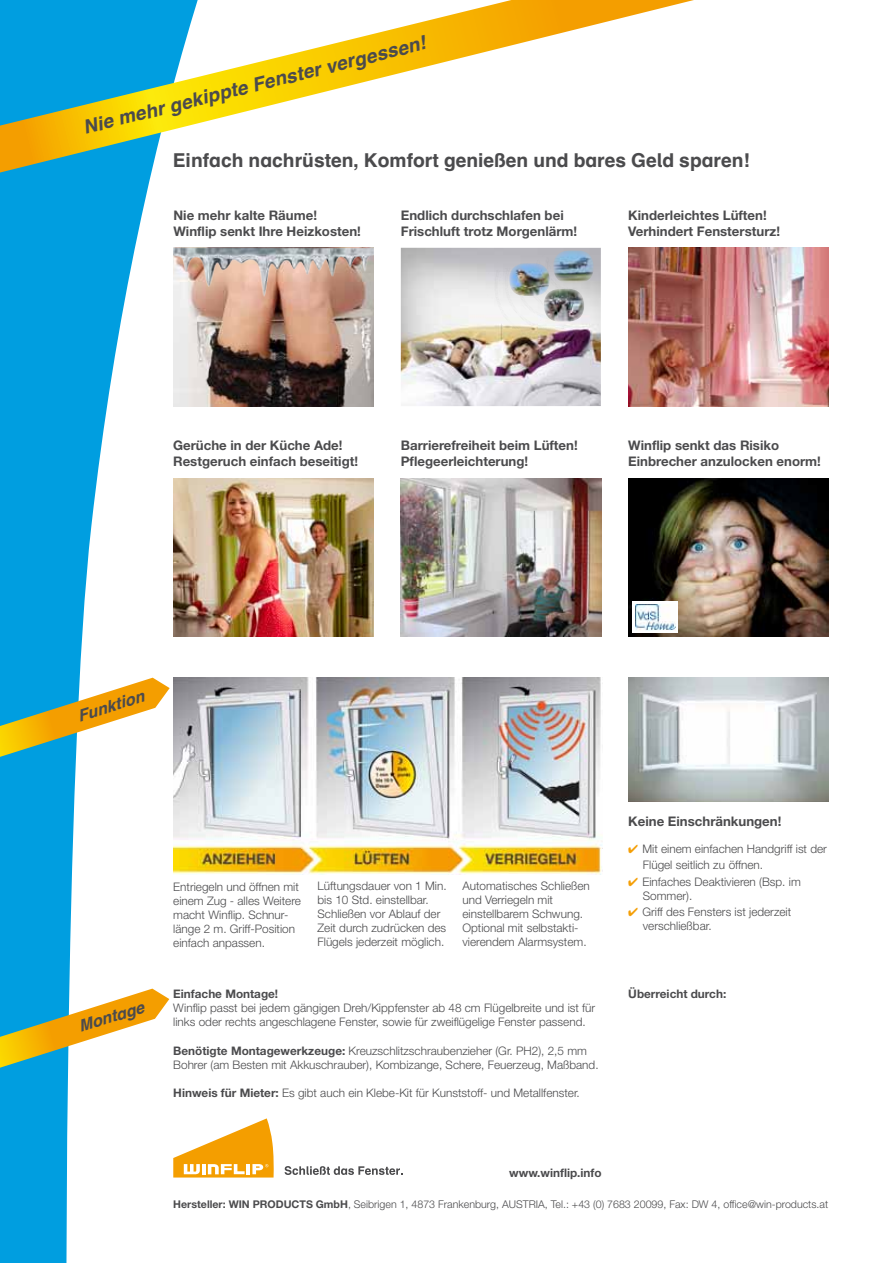
<style>
.page{position:relative;width:893px;height:1263px;background:#fff}
.page>*{position:absolute;margin:0;border:0;box-sizing:border-box;transform-origin:0 0}
.t1{font:700 19.05px "Schulbuch Nord";color:#4b4b4d}
.t2{font:italic 700 19.05px "Schulbuch Nord";color:#4b4b4d}
.t3{font:italic 700 16.2px "Schulbuch Nord";color:#4b4b4d}
.t4{font:700 13.2px/15.9px "Helvetica Neue";color:#4b4b4d}
.t5{font:300 11.7px/14.1px "Helvetica Neue";color:#4b4b4d}
.t6{font:700 11.7px "Helvetica Neue";color:#4b4b4d}
.t7{font:300 10.65px "Helvetica Neue";color:#4b4b4d}
.s1{font-weight:700}
.s2{color:#f49f07}
</style>
<div class="page">
<svg style="left:44px;top:173px;width:161px;height:1090px"></svg>
<img style="left:173px;top:677px;width:430px;height:197px">
<img style="left:628px;top:677px;width:200px;height:125px">
<img style="left:628px;top:248px;width:200px;height:158px">
<img style="left:173px;top:478px;width:201px;height:158px">
<img style="left:401px;top:248px;width:200px;height:158px">
<img style="left:468px;top:247px;width:133px;height:120px">
<img style="left:544px;top:289px;width:40px;height:33px">
<img style="left:509px;top:263px;width:41px;height:33px">
<img style="left:553px;top:250px;width:41px;height:33px">
<img style="left:173px;top:301px;width:201px;height:105px">
<img style="left:173px;top:248px;width:201px;height:53px">
<img style="left:401px;top:478px;width:200px;height:158px">
<img style="left:628px;top:478px;width:200px;height:158px">
<div style="left:632px;top:601px;width:46px;height:32px;background:#fff"></div>
<img style="left:636px;top:604px;width:40px;height:27px">
<div style="left:0;top:0;width:44px;height:1263px;background:#009ee0"></div>
<svg style="left:173px;top:1118px;width:101px;height:59px"></svg>
<svg style="left:285px;top:1166px;width:118px;height:9px"></svg>
<svg style="left:0;top:0;width:694px;height:173px"></svg>
<svg style="left:0;top:988px;width:169px;height:80px"></svg>
<svg style="left:0;top:678px;width:170px;height:79px"></svg>
<h1 class="t2" style="left:81px;top:116px;width:354px;rotate:-14deg">Nie mehr gekippte Fenster vergessen!</h1>
<h1 class="t1" style="left:173px;top:148px;width:579px">Einfach nachrüsten, Komfort genießen und bares Geld sparen!</h1>
<p class="t4" style="left:173px;top:207px;width:189px">Nie mehr kalte Räume!<br>Winflip senkt Ihre Heizkosten!</p>
<p class="t4" style="left:401px;top:207px;width:178px">Endlich durchschlafen bei<br>Frischluft trotz Morgenlärm!</p>
<p class="t4" style="left:628px;top:207px;width:153px">Kinderleichtes Lüften!<br>Verhindert Fenstersturz!</p>
<p class="t4" style="left:173px;top:437px;width:186px">Gerüche in der Küche Ade!<br>Restgeruch einfach beseitigt!</p>
<p class="t4" style="left:401px;top:437px;width:178px">Barrierefreiheit beim Lüften!<br>Pflegeerleichterung!</p>
<p class="t4" style="left:628px;top:437px;width:194px">Winflip senkt das Risiko<br>Einbrecher anzulocken enorm!</p>
<h2 class="t3" style="left:75px;top:706px;width:70px;rotate:-17deg">Funktion</h2>
<h2 class="t3" style="left:76px;top:1016px;width:69px;rotate:-17deg">Montage</h2>
<p class="t5" style="left:173px;top:879px;width:129px">Entriegeln und öffnen mit einem Zug - alles Weitere macht Winflip. Schnur&shy;länge 2 m. Griff-Position einfach anpassen.</p>
<p class="t5" style="left:317px;top:878px;width:131px">Lüftungsdauer von 1 Min. bis 10 Std. einstellbar.<br>Schließen vor Ablauf der<br>Zeit durch zudrücken des<br>Flügels jederzeit möglich.</p>
<p class="t5" style="left:462px;top:878px;width:129px">Automatisches Schließen und Verriegeln mit einstellbarem Schwung.<br>Optional mit selbstakti&shy;vierendem Alarmsystem.</p>
<p class="t6" style="left:173px;top:986px;width:106px">Einfache Montage!</p>
<p class="t5" style="left:173px;top:1000px;width:424px">Winflip passt bei jedem gängigen Dreh/Kippfenster ab 48 cm Flügelbreite und ist für links oder rechts angeschlagene Fenster, sowie für zweiflügelige Fenster passend.</p>
<p class="t5" style="left:173px;top:1043px;width:427px"><span class="s1">Benötigte Montagewerkzeuge:</span> Kreuzschlitzschraubenzieher (Gr. PH2), 2,5 mm<br>Bohrer (am Besten mit Akkuschrauber), Kombizange, Schere, Feuerzeug, Maßband.</p>
<p class="t5" style="left:173px;top:1086px;width:408px"><span class="s1">Hinweis für Mieter:</span> Es gibt auch ein Klebe-Kit für Kunststoff- und Metallfenster.</p>
<p class="t4" style="left:628px;top:813px;width:155px">Keine Einschränkungen!</p>
<p class="t5" style="left:643px;top:840px;width:186px;line-height:16.5px;text-indent:-15px"><span class="s2">✔</span> Mit einem einfachen Handgriff ist der<br>Flügel seitlich zu öffnen.</p>
<p class="t5" style="left:643px;top:874px;width:159px;text-indent:-15px"><span class="s2">✔</span> Einfaches Deaktivieren (Bsp. im<br>Sommer).</p>
<p class="t5" style="left:643px;top:905px;width:150px;text-indent:-15px"><span class="s2">✔</span> Griff des Fensters ist jederzeit verschließbar.</p>
<p class="t6" style="left:628px;top:986px;width:100px">Überreicht durch:</p>
<p class="t6" style="left:509px;top:1166px;width:94px">www.winflip.info</p>
<p class="t7" style="left:173px;top:1197px;width:656px"><span class="s1">Hersteller: WIN PRODUCTS GmbH</span>, Seibrigen 1, 4873 Frankenburg, AUSTRIA, Tel.: +43 (0) 7683 20099, Fax: DW 4, office@win-products.at</p>
</div>
